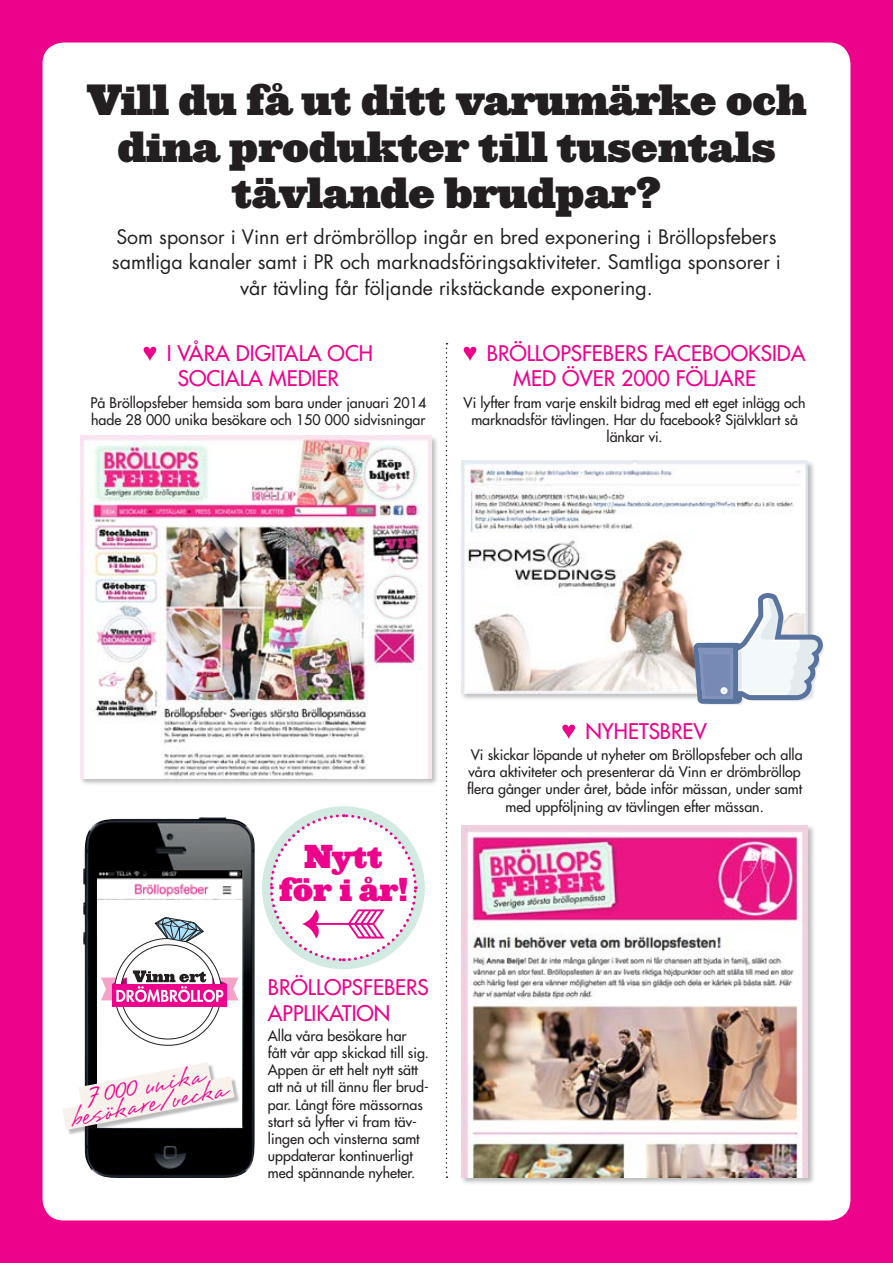
<style>
.page{position:relative;width:893px;height:1263px;background:#ed028c}
.page>*{position:absolute;margin:0;border:0;box-sizing:border-box;transform-origin:0 0}
.t1{font:40.5px/46.5px "Ziggurat HTF Black";color:#231f20;text-align:center}
.t2{font:33px "Brisa";color:#ed028c}
.t3{font:30.75px/33px "Ziggurat HTF Black";color:#ed028c;text-align:center}
.t4{font:500 21px/25.2px "Futura Std";color:#ed028c}
.t5{font:19.5px/25.5px "Futura Std";color:#231f20;text-align:center}
.t6{font:500 14.25px/17.1px "Futura Std";color:#231f20}
</style>
<div class="page">
<div style="left:43px;top:43px;width:807px;height:1177px;background:#fff;border-radius:21px"></div>
<div style="left:460px;top:824px;width:356px;height:361px;background:#231f20;opacity:.3"></div>
<img style="left:461px;top:826px;width:347px;height:352px">
<div style="left:79px;top:434px;width:360px;height:352px;background:#231f20;opacity:.3"></div>
<img style="left:80px;top:436px;width:352px;height:342px">
<div style="left:460px;top:459px;width:356px;height:242px;background:#231f20;opacity:.3"></div>
<img style="left:461px;top:461px;width:347px;height:232px">
<svg style="left:694px;top:593px;width:130px;height:112px"></svg>
<svg style="left:144px;top:347px;width:12px;height:14px"></svg>
<svg style="left:464px;top:347px;width:12px;height:14px"></svg>
<svg style="left:562px;top:725px;width:13px;height:14px"></svg>
<svg style="left:446px;top:343px;width:1px;height:835px"></svg>
<img style="left:83px;top:817px;width:172px;height:361px">
<div style="left:262px;top:806px;width:163px;height:163px;background:#d2eae2;border-radius:50%"></div>
<svg style="left:268px;top:813px;width:150px;height:150px"></svg>
<svg style="left:42px;top:917px;width:213px;height:227px"></svg>
<h1 class="t1" style="left:87px;top:77px;width:721px">Vill du få ut ditt varumärke och dina produkter till tusentals tävlande brudpar?</h1>
<h3 class="t5" style="left:112px;top:224px;width:670px">Som sponsor i Vinn ert drömbröllop ingår en bred exponering i Bröllopsfebers samtliga kanaler samt i PR och marknadsföringsaktiviteter. Samtliga sponsorer i vår tävling får följande rikstäckande exponering.</h3>
<h3 class="t4" style="left:178px;top:341px;width:197px;text-indent:-11px">I VÅRA DIGITALA OCH<br>SOCIALA MEDIER</h3>
<p class="t6" style="left:90px;top:394px;width:337px">På Bröllopsfeber hemsida som bara under januari 2014 hade 28 000 unika besökare och 150 000 sidvisningar</p>
<h3 class="t4" style="left:513px;top:341px;width:294px;text-indent:-26px">BRÖLLOPSFEBERS FACEBOOKSIDA<br>MED ÖVER 2000 FÖLJARE</h3>
<p class="t6" style="left:464px;top:394px;width:344px;text-align:center">Vi lyfter fram varje enskilt bidrag med ett eget inlägg och marknadsför tävlingen. Har du facebook? Självklart så länkar vi.</p>
<h2 class="t2" style="left:84px;top:1081px;width:120px;rotate:-11deg">7 000 unika</h2>
<h2 class="t2" style="left:68px;top:1103px;width:160px;rotate:-11deg">besökare/vecka</h2>
<h3 class="t3" style="left:279px;top:840px;width:130px">Nytt för i år!</h3>
<h3 class="t4" style="left:268px;top:975px;width:163px">BRÖLLOPSFEBERS<br>APPLIKATION</h3>
<p class="t6" style="left:268px;top:1027px;width:163px">Alla våra besökare har<br>fått vår app skickad till sig.<br>Appen är ett helt nytt sätt att nå ut till ännu fler brud&shy;par. Långt före mässornas start så lyfter vi fram täv&shy;lingen och vinsterna samt uppdaterar kontinuerligt med spännande nyheter.</p>
<h3 class="t4" style="left:585px;top:719px;width:123px">NYHETSBREV</h3>
<p class="t6" style="left:467px;top:746px;width:337px;text-align:center">Vi skickar löpande ut nyheter om Bröllopsfeber och alla våra aktiviteter och presenterar då Vinn er drömbröllop flera gånger under året, både inför mässan, under samt med uppföljning av tävlingen efter mässan.</p>
</div>
